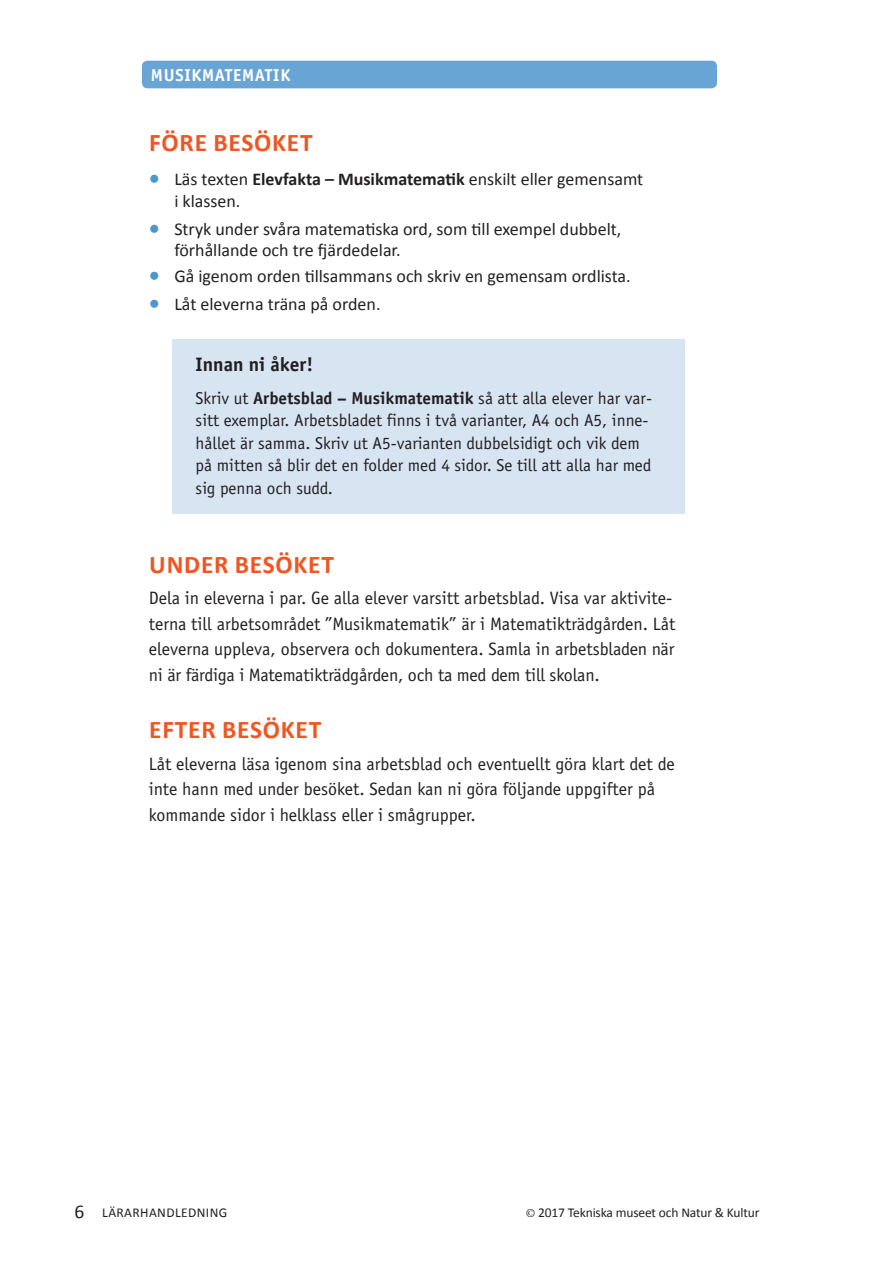
<style>
.page{position:relative;width:893px;height:1263px;background:#fff}
.page>*{position:absolute;margin:0;border:0;box-sizing:border-box;transform-origin:0 0}
.NoK_Rubrik_2{font:700 25.5px "Calibri";letter-spacing:.03em;color:#f15622}
.Lgr{font:700 19.5px "Officina Sans Std";color:#231f20}
.t1{font:19.5px "Calibri";color:#231f20}
.NoK_Text{font:18px/25.5px "Officina Sans Std";color:#231f20}
.t2{font:18px/21.6px "Calibri";color:#231f20}
.Lgr-2{font:17.25px/22.5px "Officina Sans Std";color:#231f20}
.t3{font:700 17.25px "Officina Sans Std";letter-spacing:.04em;color:#fff}
.t4{font:13.5px "Calibri";letter-spacing:-.01em;color:#231f20}
.t5{font:13.5px "Calibri";letter-spacing:.03em;color:#231f20}
.s1{font-weight:700;font-size:22.5px;color:#4a98cd}
.s2{font-weight:700}
.s3{font-family:"Sabon LT Std";font-size:11.25px}
</style>
<div class="page">
<div style="left:142px;top:61px;width:575px;height:27px;background:#68a4d4;border-radius:6px"></div>
<div style="left:172px;top:340px;width:513px;height:51px;background:#d7e4f2"></div>
<div style="left:172px;top:374px;width:513px;height:139px;background:#d7e4f2"></div>
<p class="t3" style="left:151px;top:64px;width:141px">MUSIKMATEMATIK</p>
<p class="NoK_Rubrik_2" style="left:149px;top:126px;width:165px">FÖRE BESÖKET</p>
<p class="t2" style="left:174px;top:168px;width:470px;text-indent:-26px"><span class="s1">•</span> Läs texten <span class="s2">Elevfakta – Musikmatematik</span> enskilt eller gemensamt i klassen.</p>
<p class="t2" style="left:174px;top:218px;width:448px;text-indent:-26px"><span class="s1">•</span> Stryk under svåra matematiska ord, som till exempel dubbelt, förhållande och tre fjärdedelar.</p>
<p class="t2" style="left:149px;top:265px;width:483px"><span class="s1">•</span> Gå igenom orden tillsammans och skriv en gemensam ordlista.</p>
<p class="t2" style="left:149px;top:293px;width:233px"><span class="s1">•</span> Låt eleverna träna på orden.</p>
<p class="Lgr" style="left:196px;top:352px;width:119px">Innan ni åker!</p>
<p class="Lgr-2" style="left:196px;top:387px;width:458px">Skriv ut <span class="s2">Arbetsblad – Musikmatematik</span> så att alla elever har var&shy;sitt exemplar. Arbetsbladet finns i två varianter, A4 och A5, inne&shy;hållet är samma. Skriv ut A5-varianten dubbelsidigt och vik dem på mitten så blir det en folder med 4 sidor. Se till att alla har med sig penna och sudd.</p>
<p class="NoK_Rubrik_2" style="left:149px;top:548px;width:186px">UNDER BESÖKET</p>
<p class="NoK_Text" style="left:149px;top:585px;width:528px">Dela in eleverna i par. Ge alla elever varsitt arbetsblad. Visa var aktivite&shy;terna till arbetsområdet ”Musikmatematik” är i Matematikträdgården. Låt eleverna uppleva, observera och dokumentera. Samla in arbetsbladen när ni är färdiga i Matematikträdgården, och ta med dem till skolan.</p>
<p class="NoK_Rubrik_2" style="left:149px;top:714px;width:174px">EFTER BESÖKET</p>
<p class="NoK_Text" style="left:149px;top:751px;width:527px">Låt eleverna läsa igenom sina arbetsblad och eventuellt göra klart det de inte hann med under besöket. Sedan kan ni göra följande uppgifter på kommande sidor i helklass eller i smågrupper.</p>
<p class="t1" style="left:74px;top:1199px;width:11px">6</p>
<p class="t5" style="left:102px;top:1204px;width:127px">LÄRARHANDLEDNING</p>
<p class="t4" style="left:526px;top:1204px;width:235px"><span class="s3">©</span> 2017 Tekniska museet och Natur &amp; Kultur</p>
</div>
